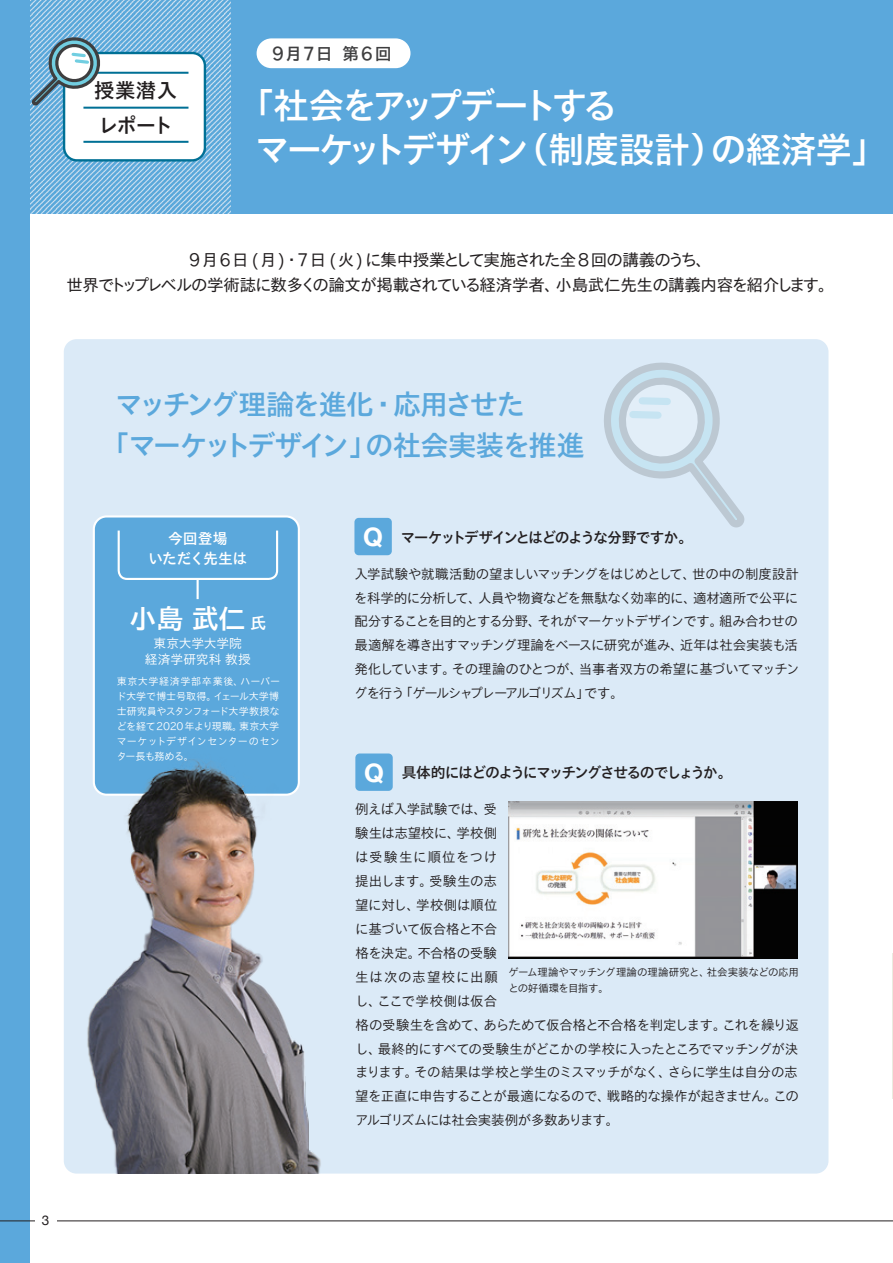
<style>
.page{position:relative;width:893px;height:1263px;background:#fff}
.page>*{position:absolute;margin:0;border:0;box-sizing:border-box;transform-origin:0 0}
.t1{font:36.15px/44.7px "TB Go Std DB";letter-spacing:-.12em;color:#fff}
.t2{font:28.5px/40.5px "TB Go Std DB";letter-spacing:-.075em;color:#5ba8dc}
.t3{font:27.6px "TB Go Std DB";color:#fff}
.t4{font:20.4px/34.3px "TB Go Std DB";letter-spacing:-.01em;color:#231f20}
.t5{font:16.95px "TB Go Std DB";letter-spacing:.055em;color:#3e3e3f}
.t6{font:16.5px/25.5px "TB Go Std R";letter-spacing:-.045em;color:#231f20;text-align:center}
.t7{font:14.85px "TB Go Std DB";letter-spacing:-.125em;color:#231f20}
.t8{font:14.85px/19.2px "TB Go Std DB";letter-spacing:-.02em;color:#fff;text-align:center}
.t9{font:13.5px/23.9px "TB Go Std L";letter-spacing:-.04em;color:#231f20;text-align:justify}
.t10{font:13.5px "Helvetica Neue";color:#231f20}
.t11{font:12.75px/16.5px "TB Go Std L";letter-spacing:-.005em;color:#fff;text-align:center}
.t12{font:10.5px/16.5px "TB Go Std L";letter-spacing:-.02em;color:#231f20}
.t13{font:10.05px/14.9px "TB Go Std L";letter-spacing:-.015em;color:#fff;text-align:justify}
.s1{font-size:16.65px}
.s2{font-family:"Helvetica Neue";font-weight:700;font-size:25.5px;color:#fff}
</style>
<div class="page">
<div style="left:64px;top:339px;width:764px;height:834px;background:#dbeaf7;border-radius:13px"></div>
<img style="left:30px;top:0;width:202px;height:213px">
<div style="left:232px;top:0;width:661px;height:213px;background:#5ba8dc"></div>
<div style="left:64px;top:53px;width:141px;height:107px;background:#fff;border-radius:13px"></div>
<div style="left:63px;top:52px;width:143px;height:110px;border:2px solid #007095;border-radius:13px"></div>
<hr style="left:83px;top:107px;width:105px;height:2px;background:#007095">
<hr style="left:83px;top:141px;width:105px;height:2px;background:#007095">
<hr style="left:83px;top:72px;width:105px;height:2px;background:#007095">
<svg style="left:30px;top:32px;width:71px;height:77px"></svg>
<svg style="left:604px;top:363px;width:140px;height:164px"></svg>
<div style="left:94px;top:516px;width:205px;height:279px;background:#5ba8dc;border-radius:13px"></div>
<div style="left:93px;top:515px;width:207px;height:281px;border:2px solid #fff;border-radius:13px"></div>
<hr style="left:197px;top:578px;width:2px;height:21px;background:#fff">
<svg style="left:117px;top:530px;width:162px;height:58px"></svg>
<div style="left:257px;top:38px;width:153px;height:30px;background:#fff;border-radius:15px"></div>
<div style="left:354px;top:518px;width:38px;height:37px;background:#5ba8dc;border-radius:4px"></div>
<div style="left:355px;top:753px;width:38px;height:38px;background:#5ba8dc;border-radius:4px"></div>
<div style="left:0;top:0;width:30px;height:1263px;background:#5ba8dc"></div>
<img style="left:509px;top:802px;width:289px;height:156px">
<img style="left:64px;top:737px;width:257px;height:436px">
<hr style="left:0;top:1220px;width:893px;height:1px;background:#231f20">
<div style="left:35px;top:1210px;width:21px;height:21px;background:#fff"></div>
<h3 class="t4" style="left:94px;top:73px;width:84px">授業潜入レポート</h3>
<p class="t5" style="left:272px;top:39px;width:121px">9月7日 第6回</p>
<h1 class="t1" style="left:255px;top:83px;width:634px;text-indent:-17px">「社会をアップデートする<br>マーケットデザイン（制度設計）の経済学」</h1>
<p class="t6" style="left:66px;top:246px;width:770px">9月6日(月)・7日(火)に集中授業として実施された全8回の講義のうち、<br>世界でトップレベルの学術誌に数多くの論文が掲載されている経済学者、小島武仁先生の講義内容を紹介します。</p>
<p class="t10" style="left:42px;top:1211px;width:9px">3</p>
<h2 class="t2" style="left:101px;top:384px;width:486px;text-indent:14px">マッチング理論を進化・応用させた<br>「マーケットデザイン」の社会実装を推進</h2>
<p class="t8" style="left:148px;top:529px;width:100px">今回登場<br>いただく先生は</p>
<h3 class="t3" style="left:129px;top:595px;width:139px">小島 武仁<span class="s1">氏</span></h3>
<p class="t11" style="left:145px;top:634px;width:108px">東京大学大学院<br>経済学研究科 教授</p>
<p class="t13" style="left:116px;top:673px;width:165px">東京大学経済学部卒業後、ハーバード大学で博士号取得。イェール大学博士研究員やスタンフォード大学教授などを経て2020年より現職。東京大学マーケットデザインセンターのセンター長も務める。</p>
<p class="t7" style="left:363px;top:524px;width:332px"><span class="s2">Q</span> マーケットデザインとはどのような分野ですか。</p>
<p class="t9" style="left:354px;top:561px;width:447px">入学試験や就職活動の望ましいマッチングをはじめとして、世の中の制度設計を科学的に分析して、人員や物資などを無駄なく効率的に、適材適所で公平に配分することを目的とする分野、それがマーケットデザインです。組み合わせの最適解を導き出すマッチング理論をベースに研究が進み、近年は社会実装も活発化しています。その理論のひとつが、当事者双方の希望に基づいてマッチングを行う「ゲールシャプレーアルゴリズム」です。</p>
<p class="t7" style="left:364px;top:760px;width:370px"><span class="s2">Q</span> 具体的にはどのようにマッチングさせるのでしょうか。</p>
<p class="t9" style="left:355px;top:796px;width:445px;text-align:left">例えば入学試験では、受<br>験生は志望校に、学校側<br>は受験生に順位をつけ<br>提出します。受験生の志<br>望に対し、学校側は順位<br>に基づいて仮合格と不合<br>格を決定。不合格の受験<br>生は次の志望校に出願<br>し、ここで学校側は仮合<br>格の受験生を含めて、あらためて仮合格と不合格を判定します。これを繰り返し、最終的にすべての受験生がどこかの学校に入ったところでマッチングが決まります。その結果は学校と学生のミスマッチがなく、さらに学生は自分の志望を正直に申告することが最適になるので、戦略的な操作が起きません。このアルゴリズムには社会実装例が多数あります。</p>
<p class="t12" style="left:508px;top:963px;width:292px">ゲーム理論やマッチング理論の理論研究と、社会実装などの応用との好循環を目指す。</p>
</div>
